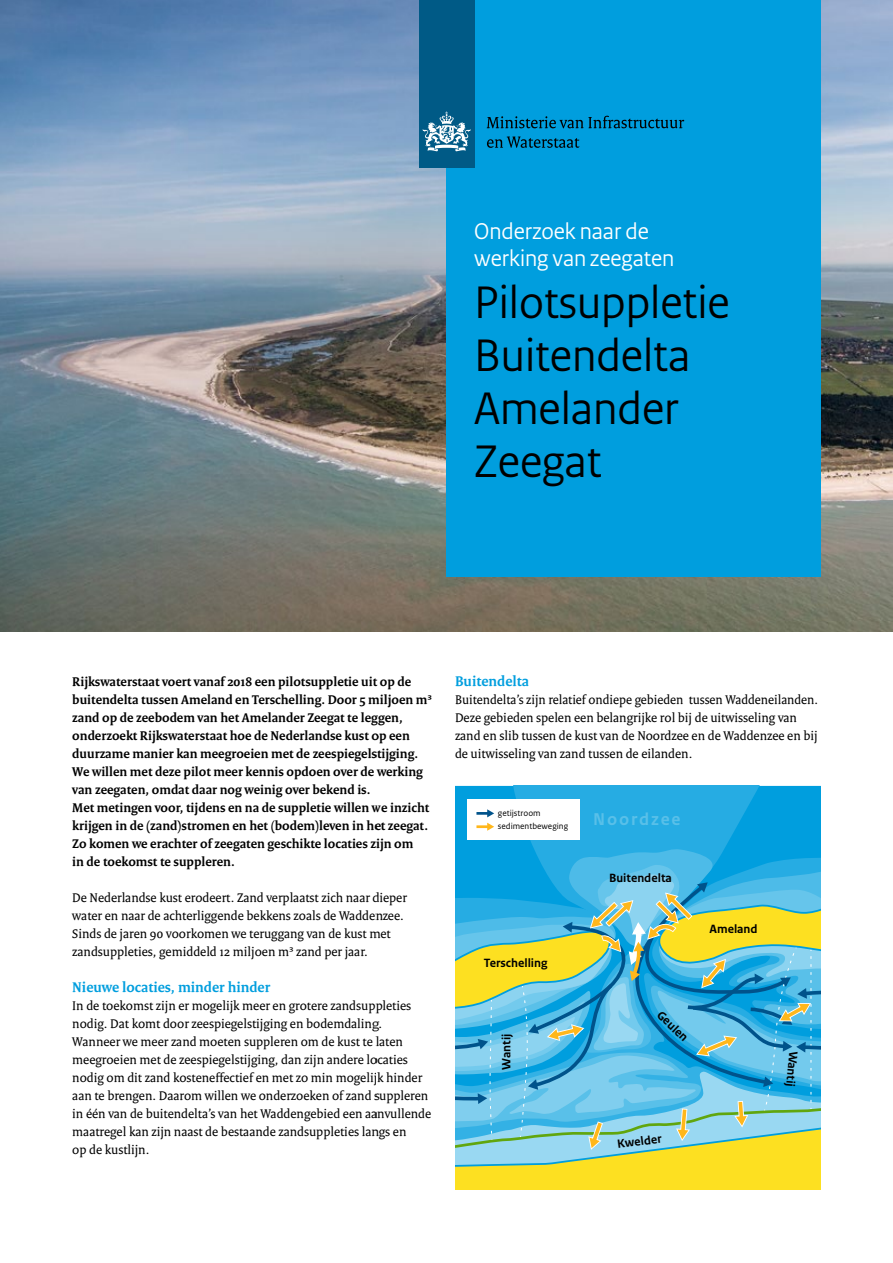
<style>
.page{position:relative;width:893px;height:1263px;background:#fff}
.page>*{position:absolute;margin:0;border:0;box-sizing:border-box;transform-origin:0 0}
.t1{font:48px/52.8px "Rijksoverheid Sans Heading";color:#000}
.t2{font:24px/26.4px "Rijksoverheid Sans Heading";color:#fff}
.t3{font:700 18px "Rijksoverheid Sans Text";letter-spacing:.1em;color:#59c0e9}
.t4{font:700 15px "Rijksoverheid Serif";color:#009ede}
.t5{font:13.5px/18px "Rijksoverheid Serif";color:#000}
.t6{font:700 13.5px/18px "Rijksoverheid Serif";color:#000}
.t7{font:700 12.6px "Rijksoverheid Sans Text";color:#000}
.t8{font:9px/13.5px "Rijksoverheid Sans Text";color:#000}
</style>
<div class="page">
<img style="left:0;top:0;width:893px;height:631px">
<div style="left:446px;top:0;width:375px;height:576px;background:#009ede"></div>
<svg style="left:455px;top:786px;width:366px;height:403px;background:#6fbfbe"></svg>
<div style="left:419px;top:0;width:55px;height:167px;background:#005a86"></div>
<svg style="left:423px;top:112px;width:48px;height:40px"></svg>
<svg style="left:487px;top:116px;width:197px;height:12px"></svg>
<svg style="left:487px;top:136px;width:92px;height:12px"></svg>
<h2 class="t2" style="left:474px;top:218px;width:202px">Onderzoek naar de werking van zeegaten</h2>
<h1 class="t1" style="left:474px;top:277px;width:257px">Pilotsuppletie<br>Buitendelta<br>Amelander<br>Zeegat</h1>
<p class="t6" style="left:72px;top:672px;width:361px">Rijkswaterstaat voert vanaf 2018 een pilotsuppletie uit op de buitendelta tussen Ameland en Terschelling. Door 5 miljoen m³ zand op de zeebodem van het Amelander Zeegat te leggen, onderzoekt Rijkswaterstaat hoe de Nederlandse kust op een duurzame manier kan meegroeien met de zeespiegelstijging.<br>We willen met deze pilot meer kennis opdoen over de werking van zeegaten, omdat daar nog weinig over bekend is.<br>Met metingen voor, tijdens en na de suppletie willen we inzicht krijgen in de (zand)stromen en het (bodem)leven in het zeegat.<br>Zo komen we erachter of zeegaten geschikte locaties zijn om<br>in de toekomst te suppleren.</p>
<p class="t5" style="left:72px;top:888px;width:336px">De Nederlandse kust erodeert. Zand verplaatst zich naar dieper water en naar de achterliggende bekkens zoals de Waddenzee.<br>Sinds de jaren 90 voorkomen we teruggang van de kust met zandsuppleties, gemiddeld 12 miljoen m³ zand per jaar.</p>
<p class="t4" style="left:72px;top:978px;width:199px">Nieuwe locaties, minder hinder</p>
<p class="t5" style="left:72px;top:996px;width:360px">In de toekomst zijn er mogelijk meer en grotere zandsuppleties nodig. Dat komt door zeespiegelstijging en bodemdaling.<br>Wanneer we meer zand moeten suppleren om de kust te laten meegroeien met de zeespiegelstijging, dan zijn andere locaties nodig om dit zand kosteneffectief en met zo min mogelijk hinder aan te brengen. Daarom willen we onderzoeken of zand suppleren in één van de buitendelta’s van het Waddengebied een aanvullende maatregel kan zijn naast de bestaande zandsuppleties langs en<br>op de kustlijn.</p>
<p class="t4" style="left:455px;top:672px;width:76px">Buitendelta</p>
<p class="t5" style="left:455px;top:690px;width:365px">Buitendelta’s zijn relatief ondiepe gebieden tussen Waddeneilanden.<br>Deze gebieden spelen een belangrijke rol bij de uitwisseling van zand en slib tussen de kust van de Noordzee en de Waddenzee en bij de uitwisseling van zand tussen de eilanden.</p>
<p class="t8" style="left:498px;top:806px;width:72px">getijstroom sedimentbeweging</p>
<p class="t7" style="left:484px;top:956px;width:65px">Terschelling</p>
<p class="t7" style="left:499px;top:1069px;width:37px;rotate:-90deg">Wantij</p>
<h3 class="t3" style="left:593px;top:808px;width:89px">Noordzee</h3>
<p class="t7" style="left:609px;top:871px;width:64px">Buitendelta</p>
<p class="t7" style="left:709px;top:922px;width:50px">Ameland</p>
<p class="t7" style="left:664px;top:1008px;width:39px;rotate:44deg">Geulen</p>
<p class="t7" style="left:616px;top:1137px;width:46px;rotate:-7deg">Kwelder</p>
<p class="t7" style="left:801px;top:1052px;width:37px;rotate:95deg">Wantij</p>
</div>
